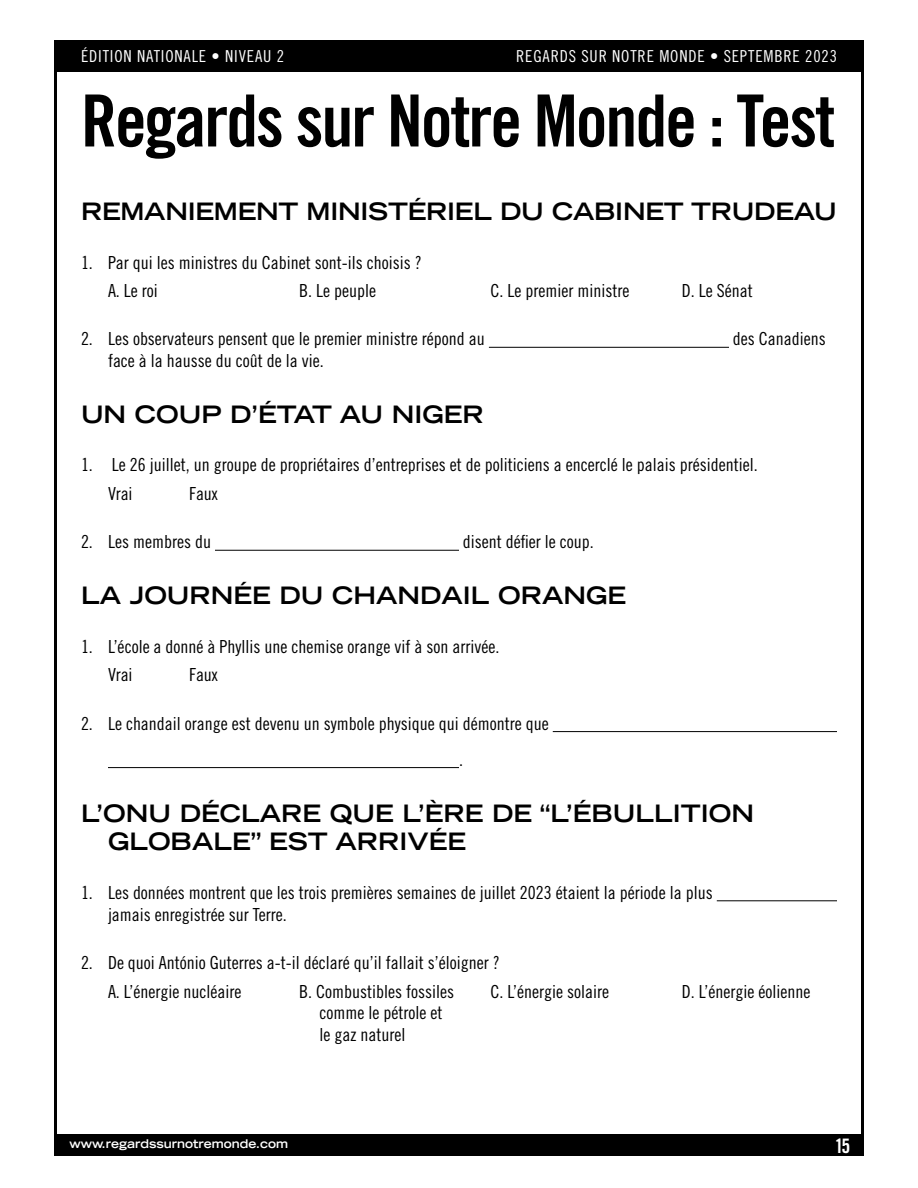
<style>
.page{position:relative;width:918px;height:1188px;background:#fff}
.page>*{position:absolute;margin:0;border:0;box-sizing:border-box;transform-origin:0 0}
.C__LESSON_Title{font:72px "Trade Gothic LT Std Bd Cn 20";letter-spacing:-.03em;color:#000}
.F__QUIZ_Topic{font:700 expanded 24px/28.8px "Trade Gothic LT Std";color:#000}
.t1{font:19.95px "Trade Gothic LT Std Bd Cn 20";color:#fff}
.F__QUIZ_Question{font:18px/36px "Trade Gothic LT Std Cn 18";color:#000}
.F__QUIZ_Multiple_Choice{font:18px/21.6px "Trade Gothic LT Std Cn 18";color:#000}
.F__QUIZ_T_F{font:18px "Trade Gothic LT Std Cn 18";color:#000}
.t2{font:16.5px "Trade Gothic LT Std Cn 18";letter-spacing:.05em;color:#fff}
.t3{font:700 expanded 12px "Trade Gothic LT Std";color:#fff}
</style>
<div class="page">
<div style="left:54px;top:1134px;width:810px;height:22px;background:#000"></div>
<hr style="left:54px;top:40px;width:3px;height:1100px;background:#000">
<hr style="left:861px;top:40px;width:3px;height:1100px;background:#000">
<div style="left:54px;top:40px;width:810px;height:32px;background:#000"></div>
<hr style="left:489px;top:347px;width:240px;height:1px;background:#000">
<hr style="left:215px;top:550px;width:244px;height:1px;background:#000">
<hr style="left:553px;top:731px;width:284px;height:1px;background:#000">
<hr style="left:108px;top:767px;width:351px;height:1px;background:#000">
<hr style="left:717px;top:900px;width:120px;height:1px;background:#000">
<p class="t2" style="left:81px;top:47px;width:205px">ÉDITION NATIONALE • NIVEAU 2</p>
<p class="t2" style="left:516px;top:47px;width:322px">REGARDS SUR NOTRE MONDE • SEPTEMBRE 2023</p>
<p class="C__LESSON_Title" style="left:81px;top:77px;width:756px">Regards sur Notre Monde : Test</p>
<p class="F__QUIZ_Topic" style="left:81px;top:196px;width:757px">REMANIEMENT MINISTÉRIEL DU CABINET TRUDEAU</p>
<p class="F__QUIZ_Question" style="left:81px;top:244px;width:342px">1. Par qui les ministres du Cabinet sont-ils choisis ?</p>
<p class="F__QUIZ_Multiple_Choice" style="left:108px;top:279px;width:51px">A. Le roi</p>
<p class="F__QUIZ_Multiple_Choice" style="left:299px;top:279px;width:78px">B. Le peuple</p>
<p class="F__QUIZ_Multiple_Choice" style="left:490px;top:279px;width:140px">C. Le premier ministre</p>
<p class="F__QUIZ_Multiple_Choice" style="left:682px;top:279px;width:72px">D. Le Sénat</p>
<p class="F__QUIZ_Question" style="left:81px;top:321px;width:405px">2. Les observateurs pensent que le premier ministre répond au</p>
<p class="F__QUIZ_Question" style="left:733px;top:321px;width:94px">des Canadiens</p>
<p class="F__QUIZ_Question" style="left:108px;top:342px;width:217px">face à la hausse du coût de la vie.</p>
<p class="F__QUIZ_Topic" style="left:81px;top:399px;width:404px">UN COUP D’ÉTAT AU NIGER</p>
<p class="F__QUIZ_Question" style="left:81px;top:447px;width:678px">1. Le 26 juillet, un groupe de propriétaires d’entreprises et de politiciens a encerclé le palais présidentiel.</p>
<p class="F__QUIZ_T_F" style="left:108px;top:483px;width:26px">Vrai</p>
<p class="F__QUIZ_T_F" style="left:189px;top:483px;width:30px">Faux</p>
<p class="F__QUIZ_Question" style="left:81px;top:524px;width:131px">2. Les membres du</p>
<p class="F__QUIZ_Question" style="left:463px;top:524px;width:132px">disent défier le coup.</p>
<p class="F__QUIZ_Topic" style="left:81px;top:581px;width:547px">LA JOURNÉE DU CHANDAIL ORANGE</p>
<p class="F__QUIZ_Question" style="left:81px;top:628px;width:420px">1. L’école a donné à Phyllis une chemise orange vif à son arrivée.</p>
<p class="F__QUIZ_T_F" style="left:108px;top:664px;width:26px">Vrai</p>
<p class="F__QUIZ_T_F" style="left:189px;top:664px;width:30px">Faux</p>
<p class="F__QUIZ_Question" style="left:459px;top:705px;width:91px;text-indent:-378px">2. Le chandail orange est devenu un symbole physique qui démontre que .</p>
<p class="F__QUIZ_Topic" style="left:108px;top:798px;width:648px;text-indent:-27px">L’ONU DÉCLARE QUE L’ÈRE DE “L’ÉBULLITION<br>GLOBALE” EST ARRIVÉE</p>
<p class="F__QUIZ_Question" style="left:108px;top:882px;width:606px;line-height:21.6px;text-indent:-27px">1. Les données montrent que les trois premières semaines de juillet 2023 étaient la période la plus jamais enregistrée sur Terre.</p>
<p class="F__QUIZ_Question" style="left:81px;top:945px;width:420px">2. De quoi António Guterres a-t-il déclaré qu’il fallait s’éloigner ?</p>
<p class="F__QUIZ_Multiple_Choice" style="left:108px;top:980px;width:135px">A. L’énergie nucléaire</p>
<p class="F__QUIZ_Multiple_Choice" style="left:320px;top:980px;width:136px;text-indent:-20px">B. Combustibles fossiles comme le pétrole et le gaz naturel</p>
<p class="F__QUIZ_Multiple_Choice" style="left:490px;top:980px;width:120px">C. L’énergie solaire</p>
<p class="F__QUIZ_Multiple_Choice" style="left:682px;top:980px;width:130px">D. L’énergie éolienne</p>
<p class="t3" style="left:69px;top:1136px;width:220px">www.regardssurnotremonde.com</p>
<p class="t1" style="left:835px;top:1134px;width:17px">15</p>
</div>
